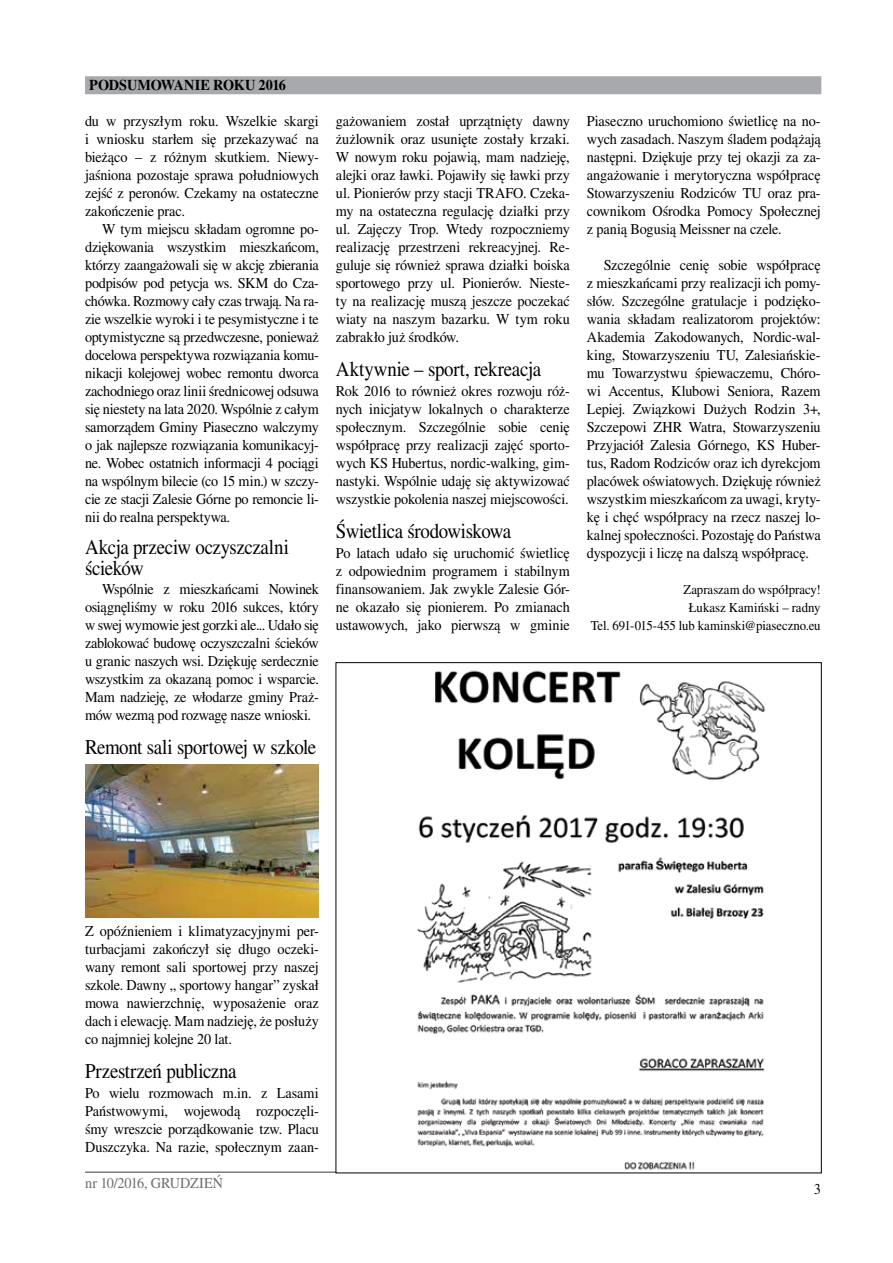
<style>
.page{position:relative;width:893px;height:1263px;background:#fff}
.page>*{position:absolute;margin:0;border:0;box-sizing:border-box;transform-origin:0 0}
.t1{font:21px/21px "Times CE Medium";letter-spacing:-.02em;color:#000;scale:.9 1}
.t2{font:15px/18px "Times CE Medium";letter-spacing:-.01em;color:#000;text-align:justify;scale:.95 1}
.t3{font:15px "Times CE Bold";letter-spacing:-.01em;color:#000;scale:.95 1}
.t4{font:15px "Times CE Medium";letter-spacing:-.01em;color:#6d6e71;scale:.95 1}
.t5{font:15px "Times CE Medium";letter-spacing:-.01em;color:#000;scale:.9 1}
.t6{font:13.5px/18px "Times CE Medium";color:#000;text-align:right;scale:.95 1}
</style>
<div class="page">
<hr style="left:85px;top:1171px;width:736px;height:2px;background:#58595b">
<div style="left:85px;top:76px;width:736px;height:18px;background:#a7a9ac"></div>
<img style="left:86px;top:764px;width:232px;height:153px">
<img style="left:417px;top:670px;width:349px;height:500px">
<p class="t3" style="left:89px;top:76px;width:209px">PODSUMOWANIE ROKU 2016</p>
<p class="t2" style="left:85px;top:112px;width:248px">du w przyszłym roku. Wszelkie skargi i wniosku starłem się przekazywać na bieżąco – z różnym skutkiem. Niewy&shy;jaśniona pozostaje sprawa południowych zejść z peronów. Czekamy na ostateczne zakończenie prac.</p>
<p class="t2" style="left:85px;top:220px;width:248px;text-indent:17px">W tym miejscu składam ogromne po&shy;dziękowania wszystkim mieszkańcom, którzy zaangażowali się w akcję zbierania podpisów pod petycja ws. SKM do Cza&shy;chówka. Rozmowy cały czas trwają. Na ra&shy;zie wszelkie wyroki i te pesymistyczne i te optymistyczne są przedwczesne, ponieważ docelowa perspektywa rozwiązania komu&shy;nikacji kolejowej wobec remontu dworca zachodniego oraz linii średnicowej odsuwa się niestety na lata 2020. Wspólnie z całym samorządem Gminy Piaseczno walczymy o jak najlepsze rozwiązania komunikacyj&shy;ne. Wobec ostatnich informacji 4 pociągi na wspólnym bilecie (co 15 min.) w szczy&shy;cie ze stacji Zalesie Górne po remoncie li&shy;nii do realna perspektywa.</p>
<h1 class="t1" style="left:85px;top:536px;width:228px">Akcja przeciw oczyszczalni ścieków</h1>
<p class="t2" style="left:85px;top:580px;width:248px;text-indent:17px">Wspólnie z mieszkańcami Nowinek osiągnęliśmy w roku 2016 sukces, który w swej wymowie jest gorzki ale... Udało się zablokować budowę oczyszczalni ścieków u granic naszych wsi. Dziękuję serdecznie wszystkim za okazaną pomoc i wsparcie.<br>Mam nadzieję, ze włodarze gminy Praż&shy;mów wezmą pod rozwagę nasze wnioski.</p>
<h1 class="t1" style="left:85px;top:736px;width:258px">Remont sali sportowej w szkole</h1>
<p class="t2" style="left:336px;top:112px;width:248px">gażowaniem został uprzątnięty dawny żużlownik oraz usunięte zostały krzaki.<br>W nowym roku pojawią, mam nadzieję, alejki oraz ławki. Pojawiły się ławki przy ul. Pionierów przy stacji TRAFO. Czeka&shy;my na ostateczna regulację działki przy ul. Zajęczy Trop. Wtedy rozpoczniemy realizację przestrzeni rekreacyjnej. Re&shy;guluje się również sprawa działki boiska sportowego przy ul. Pionierów. Nieste&shy;ty na realizację muszą jeszcze poczekać wiaty na naszym bazarku. W tym roku zabrakło już środków.</p>
<h1 class="t1" style="left:336px;top:358px;width:230px">Aktywnie – sport, rekreacja</h1>
<p class="t2" style="left:336px;top:382px;width:248px">Rok 2016 to również okres rozwoju róż&shy;nych inicjatyw lokalnych o charakterze społecznym. Szczególnie sobie cenię współpracę przy realizacji zajęć sporto&shy;wych KS Hubertus, nordic-walking, gim&shy;nastyki. Wspólnie udaję się aktywizować wszystkie pokolenia naszej miejscowości.</p>
<h1 class="t1" style="left:336px;top:520px;width:196px">Świetlica środowiskowa</h1>
<p class="t2" style="left:336px;top:544px;width:248px">Po latach udało się uruchomić świetlicę z odpowiednim programem i stabilnym finansowaniem. Jak zwykle Zalesie Gór&shy;ne okazało się pionierem. Po zmianach ustawowych, jako pierwszą w gminie</p>
<p class="t2" style="left:587px;top:112px;width:248px">Piaseczno uruchomiono świetlicę na no&shy;wych zasadach. Naszym śladem podążają następni. Dziękuje przy tej okazji za za&shy;angażowanie i merytoryczna współpracę Stowarzyszeniu Rodziców TU oraz pra&shy;cownikom Ośrodka Pomocy Społecznej z panią Bogusią Meissner na czele.</p>
<p class="t2" style="left:587px;top:256px;width:248px;text-indent:17px">Szczególnie cenię sobie współpracę z mieszkańcami przy realizacji ich pomy&shy;słów. Szczególne gratulacje i podzięko&shy;wania składam realizatorom projektów:<br>Akademia Zakodowanych, Nordic-wal&shy;king, Stowarzyszeniu TU, Zalesiańskie&shy;mu Towarzystwu śpiewaczemu, Chóro&shy;wi Accentus, Klubowi Seniora, Razem Lepiej. Związkowi Dużych Rodzin 3+, Szczepowi ZHR Watra, Stowarzyszeniu Przyjaciół Zalesia Górnego, KS Huber&shy;tus, Radom Rodziców oraz ich dyrekcjom placówek oświatowych. Dziękuję również wszystkim mieszkańcom za uwagi, kryty&shy;kę i chęć współpracy na rzecz naszej lo&shy;kalnej społeczności. Pozostaję do Państwa dyspozycji i liczę na dalszą współpracę.</p>
<p class="t6" style="left:591px;top:580px;width:243px">Zapraszam do współpracy!<br>Łukasz Kamiński – radny<br>Tel. 691-015-455 lub kaminski@piaseczno.eu</p>
<p class="t2" style="left:85px;top:922px;width:248px">Z opóźnieniem i klimatyzacyjnymi per&shy;turbacjami zakończył się długo oczeki&shy;wany remont sali sportowej przy naszej szkole. Dawny „ sportowy hangar” zyskał mowa nawierzchnię, wyposażenie oraz dach i elewację. Mam nadzieję, że posłuży co najmniej kolejne 20 lat.</p>
<h1 class="t1" style="left:85px;top:1060px;width:170px">Przestrzeń publiczna</h1>
<p class="t2" style="left:85px;top:1084px;width:248px">Po wielu rozmowach m.in. z Lasami Państwowymi, wojewodą rozpoczęli&shy;śmy wreszcie porządkowanie tzw. Placu Duszczyka. Na razie, społecznym zaan-</p>
<p class="t4" style="left:85px;top:1174px;width:147px">nr 10/2016, GRUDZIEŃ</p>
<p class="t5" style="left:814px;top:1180px;width:9px">3</p>
</div>
